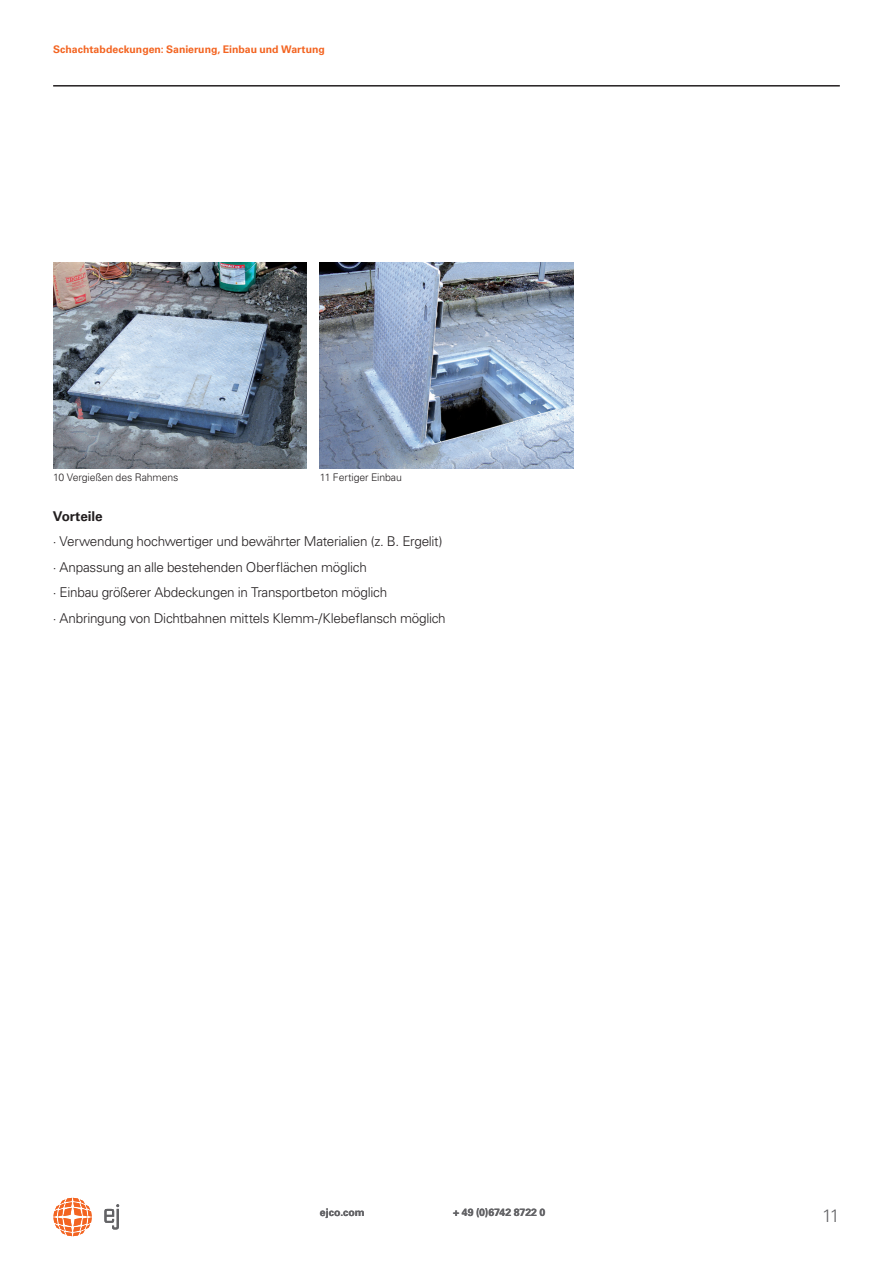
<style>
.page{position:relative;width:893px;height:1263px;background:#fff}
.page>*{position:absolute;margin:0;border:0;box-sizing:border-box;transform-origin:0 0}
.t1{font:300 18px "Univers LT Pro 45";color:#636366}
.t2{font:300 13.5px "Univers LT Pro 45";letter-spacing:-.02em;color:#231f20}
.t3{font:700 13.5px "Univers LT Pro 65";letter-spacing:-.01em;color:#231f20}
.t4{font:700 10.5px "Univers LT Pro 65";color:#f36421}
.t5{font:300 10.5px "Univers LT Pro 45";letter-spacing:-.01em;color:#231f20}
.t6{font:700 10.5px "Univers LT Pro 65";letter-spacing:.005em;color:#636366}
</style>
<div class="page">
<svg style="left:104px;top:1204px;width:15px;height:25px"></svg>
<svg style="left:53px;top:1198px;width:39px;height:38px"></svg>
<hr style="left:53px;top:85px;width:787px;height:2px;background:#231f20">
<img style="left:320px;top:263px;width:253px;height:206px">
<img style="left:53px;top:263px;width:253px;height:206px">
<p class="t4" style="left:53px;top:43px;width:273px">Schachtabdeckungen: Sanierung, Einbau und Wartung</p>
<p class="t5" style="left:53px;top:471px;width:127px">10 Vergießen des Rahmens</p>
<p class="t5" style="left:320px;top:471px;width:84px">11 Fertiger Einbau</p>
<p class="t3" style="left:53px;top:508px;width:51px">Vorteile</p>
<p class="t2" style="left:53px;top:533px;width:391px">· Verwendung hochwertiger und bewährter Materialien (z. B. Ergelit)</p>
<p class="t2" style="left:53px;top:559px;width:316px">· Anpassung an alle bestehenden Oberflächen möglich</p>
<p class="t2" style="left:53px;top:584px;width:336px">· Einbau größerer Abdeckungen in Transportbeton möglich</p>
<p class="t2" style="left:53px;top:610px;width:394px">· Anbringung von Dichtbahnen mittels Klemm-/Klebeflansch möglich</p>
<p class="t6" style="left:320px;top:1206px;width:46px">ejco.com</p>
<p class="t6" style="left:453px;top:1206px;width:94px">+ 49 (0)6742 8722 0</p>
<h1 class="t1" style="left:822px;top:1204px;width:19px">11</h1>
</div>
